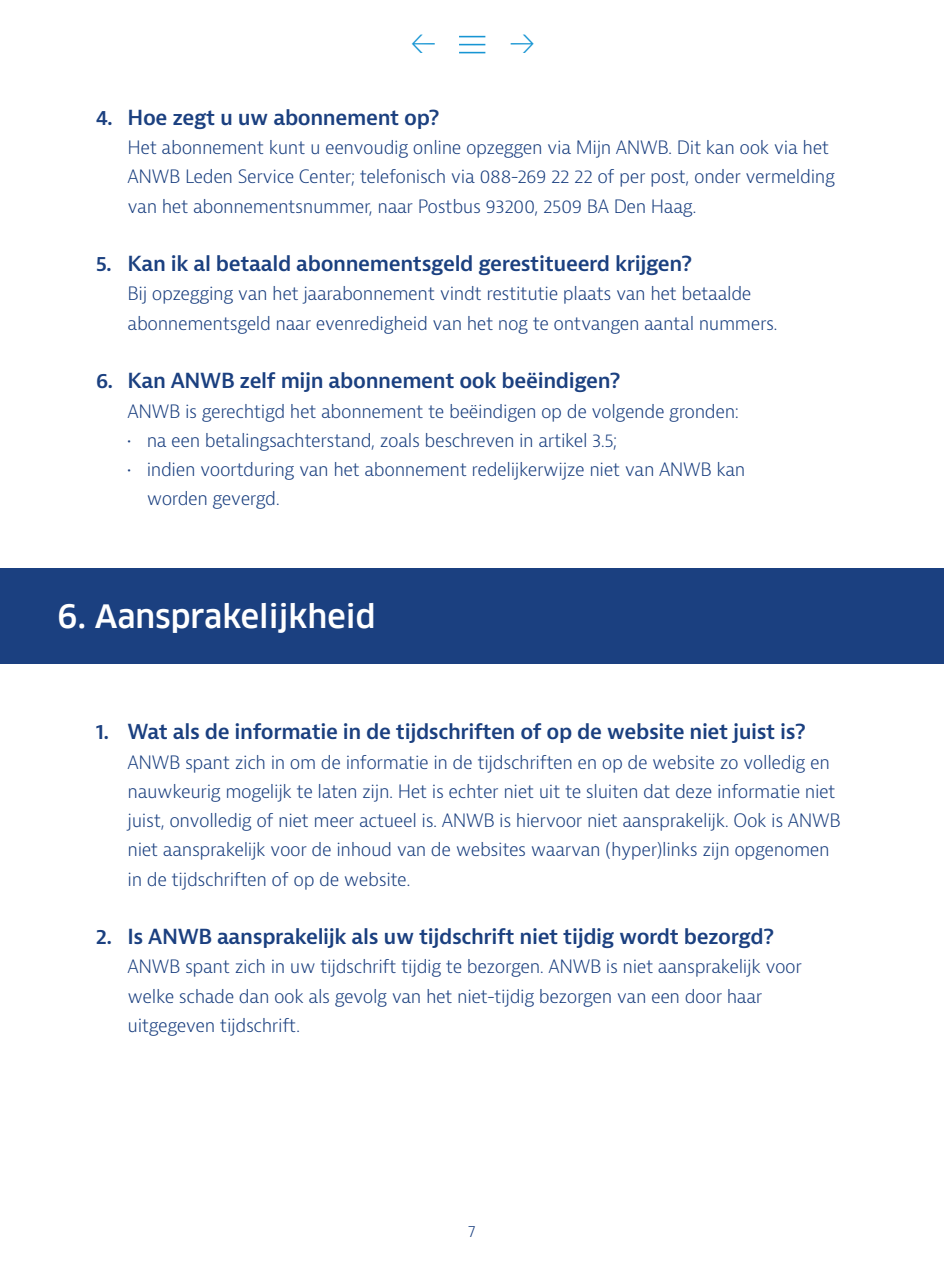
<style>
.page{position:relative;width:944px;height:1276px;background:#fff}
.page>*{position:absolute;margin:0;border:0;box-sizing:border-box;transform-origin:0 0}
.t1{font:500 31.5px "Clan Pro";color:#fff}
.t2{font:300 26.78px "Bernina Sans";color:#1795d3}
.t3{font:600 20.25px "Bernina Sans";letter-spacing:-.02em;color:#1b4080}
.t4{font:300 18px/29.2px "Bernina Sans";letter-spacing:-.02em;color:#1b4080}
.t5{font:300 15.75px "Bernina Sans";color:#1b4080}
</style>
<div class="page">
<svg style="left:459px;top:52px;width:26px;height:1px"></svg>
<svg style="left:459px;top:44px;width:26px;height:1px"></svg>
<svg style="left:459px;top:36px;width:26px;height:1px"></svg>
<div style="left:0;top:568px;width:944px;height:95px;background:#1b4080"></div>
<h2 class="t2" style="left:410px;top:26px;width:28px">←</h2>
<h2 class="t2" style="left:509px;top:26px;width:28px">→</h2>
<p class="t3" style="left:96px;top:104px;width:346px">4. Hoe zegt u uw abonnement op?</p>
<p class="t4" style="left:128px;top:133px;width:709px">Het abonnement kunt u eenvoudig online opzeggen via Mijn ANWB. Dit kan ook via het<br>ANWB Leden Service Center; telefonisch via 088-269 22 22 of per post, onder vermelding van het abonnementsnummer, naar Postbus 93200, 2509 BA Den Haag.</p>
<p class="t3" style="left:96px;top:251px;width:598px">5. Kan ik al betaald abonnementsgeld gerestitueerd krijgen?</p>
<p class="t4" style="left:128px;top:280px;width:652px">Bij opzegging van het jaarabonnement vindt restitutie plaats van het betaalde abonnementsgeld naar evenredigheid van het nog te ontvangen aantal nummers.</p>
<p class="t3" style="left:96px;top:368px;width:526px">6. Kan ANWB zelf mijn abonnement ook beëindigen?</p>
<p class="t4" style="left:128px;top:397px;width:613px">ANWB is gerechtigd het abonnement te beëindigen op de volgende gronden:</p>
<p class="t4" style="left:128px;top:426px;width:491px">• na een betalingsachterstand, zoals beschreven in artikel 3.5;</p>
<p class="t4" style="left:147px;top:455px;width:600px;text-indent:-19px">• indien voortduring van het abonnement redelijkerwijze niet van ANWB kan worden gevergd.</p>
<h1 class="t1" style="left:57px;top:598px;width:320px">6. Aansprakelijkheid</h1>
<p class="t3" style="left:96px;top:719px;width:712px">1. Wat als de informatie in de tijdschriften of op de website niet juist is?</p>
<p class="t4" style="left:128px;top:748px;width:715px">ANWB spant zich in om de informatie in de tijdschriften en op de website zo volledig en nauwkeurig mogelijk te laten zijn. Het is echter niet uit te sluiten dat deze informatie niet juist, onvolledig of niet meer actueel is. ANWB is hiervoor niet aansprakelijk. Ook is ANWB niet aansprakelijk voor de inhoud van de websites waarvan (hyper)links zijn opgenomen in de tijdschriften of op de website.</p>
<p class="t3" style="left:96px;top:923px;width:680px">2. Is ANWB aansprakelijk als uw tijdschrift niet tijdig wordt bezorgd?</p>
<p class="t4" style="left:128px;top:952px;width:676px">ANWB spant zich in uw tijdschrift tijdig te bezorgen. ANWB is niet aansprakelijk voor welke schade dan ook als gevolg van het niet-tijdig bezorgen van een door haar uitgegeven tijdschrift.</p>
<p class="t5" style="left:468px;top:1220px;width:9px">7</p>
</div>
